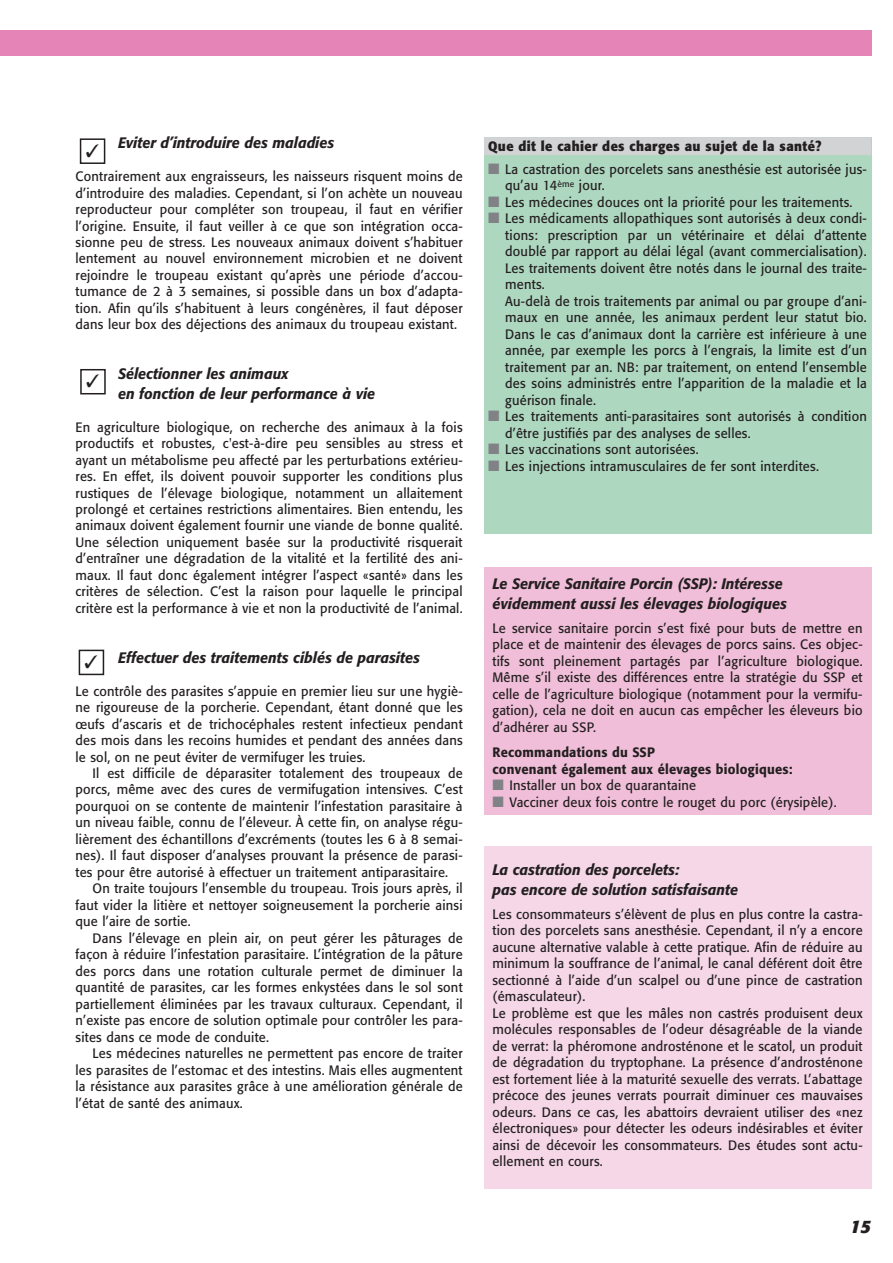
<style>
.page{position:relative;width:893px;height:1263px;background:#fff}
.page>*{position:absolute;margin:0;border:0;box-sizing:border-box;transform-origin:0 0}
.t1{font:italic 700 18px "Formata";color:#231f20}
.t2{font:italic 500 15px/19.5px "Formata";color:#231f20;scale:.95 1}
.t3{font:13.5px/16.5px "Formata";letter-spacing:.015em;color:#231f20;text-align:justify;scale:.95 1}
.t4{font:500 13.5px/16.5px "Formata";letter-spacing:.015em;color:#231f20;scale:.95 1}
.t5{font:700 13.5px "Formata";letter-spacing:.03em;color:#231f20;scale:.95 1}
.s1{color:#808285}
</style>
<div class="page">
<div style="left:0;top:30px;width:871px;height:25px;background:#e584b6"></div>
<div style="left:484px;top:567px;width:387px;height:248px;background:#f0bed8"></div>
<div style="left:80px;top:138px;width:25px;height:26px;border:2px solid #231f20"></div>
<div style="left:80px;top:369px;width:26px;height:25px;border:2px solid #231f20"></div>
<div style="left:484px;top:137px;width:387px;height:396px;background:#aed7c0"></div>
<div style="left:484px;top:137px;width:387px;height:18px;background:#d1d3d4"></div>
<div style="left:79px;top:650px;width:25px;height:25px;border:2px solid #231f20"></div>
<div style="left:484px;top:847px;width:387px;height:342px;background:#f5d7e7"></div>
<p class="t2" style="left:118px;top:134px;width:229px">Eviter d’introduire des maladies</p>
<p class="t3" style="left:75px;top:169px;width:409px">Contrairement aux engraisseurs, les naisseurs risquent moins de d’introduire des maladies. Cependant, si l’on achète un nouveau reproducteur pour compléter son troupeau, il faut en vérifier l’origine. Ensuite, il faut veiller à ce que son intégration occa&shy;sionne peu de stress. Les nouveaux animaux doivent s’habituer lentement au nouvel environnement microbien et ne doivent rejoindre le troupeau existant qu’après une période d’accou&shy;tumance de 2 à 3 semaines, si possible dans un box d’adapta&shy;tion. Afin qu’ils s’habituent à leurs congénères, il faut déposer dans leur box des déjections des animaux du troupeau existant.</p>
<p class="t2" style="left:118px;top:365px;width:272px">Sélectionner les animaux<br>en fonction de leur performance à vie</p>
<p class="t3" style="left:75px;top:420px;width:409px">En agriculture biologique, on recherche des animaux à la fois productifs et robustes, c'est-à-dire peu sensibles au stress et ayant un métabolisme peu affecté par les perturbations extérieu&shy;res. En effet, ils doivent pouvoir supporter les conditions plus rustiques de l’élevage biologique, notamment un allaitement prolongé et certaines restrictions alimentaires. Bien entendu, les animaux doivent également fournir une viande de bonne qualité.<br>Une sélection uniquement basée sur la productivité risquerait d’entraîner une dégradation de la vitalité et la fertilité des ani&shy;maux. Il faut donc également intégrer l’aspect «santé» dans les critères de sélection. C’est la raison pour laquelle le principal critère est la performance à vie et non la productivité de l’animal.</p>
<p class="t2" style="left:118px;top:649px;width:319px">Effectuer des traitements ciblés de parasites</p>
<p class="t3" style="left:75px;top:684px;width:409px">Le contrôle des parasites s’appuie en premier lieu sur une hygiè&shy;ne rigoureuse de la porcherie. Cependant, étant donné que les œufs d’ascaris et de trichocéphales restent infectieux pendant des mois dans les recoins humides et pendant des années dans le sol, on ne peut éviter de vermifuger les truies.</p>
<p class="t3" style="left:75px;top:766px;width:409px;text-indent:17px">Il est difficile de déparasiter totalement des troupeaux de porcs, même avec des cures de vermifugation intensives. C’est pourquoi on se contente de maintenir l’infestation parasitaire à un niveau faible, connu de l’éleveur. À cette fin, on analyse régu&shy;lièrement des échantillons d’excréments (toutes les 6 à 8 semai&shy;nes). Il faut disposer d’analyses prouvant la présence de parasi&shy;tes pour être autorisé à effectuer un traitement antiparasitaire.</p>
<p class="t3" style="left:75px;top:882px;width:409px;text-indent:17px">On traite toujours l’ensemble du troupeau. Trois jours après, il faut vider la litière et nettoyer soigneusement la porcherie ainsi que l’aire de sortie.</p>
<p class="t3" style="left:75px;top:931px;width:409px;text-indent:17px">Dans l’élevage en plein air, on peut gérer les pâturages de façon à réduire l’infestation parasitaire. L’intégration de la pâture des porcs dans une rotation culturale permet de diminuer la quantité de parasites, car les formes enkystées dans le sol sont partiellement éliminées par les travaux culturaux. Cependant, il n’existe pas encore de solution optimale pour contrôler les para&shy;sites dans ce mode de conduite.</p>
<p class="t3" style="left:75px;top:1047px;width:409px;text-indent:17px">Les médecines naturelles ne permettent pas encore de traiter les parasites de l’estomac et des intestins. Mais elles augmentent la résistance aux parasites grâce à une amélioration générale de l’état de santé des animaux.</p>
<p class="t5" style="left:488px;top:140px;width:352px">Que dit le cahier des charges au sujet de la santé?</p>
<p class="t3" style="left:505px;top:162px;width:382px;text-indent:-17px"><span class="s1">■</span> La castration des porcelets sans anesthésie est autorisée jus&shy;qu’au 14<sup>ème</sup> jour.</p>
<p class="t3" style="left:488px;top:195px;width:385px"><span class="s1">■</span> Les médecines douces ont la priorité pour les traitements.</p>
<p class="t3" style="left:505px;top:211px;width:382px;text-align:left;text-indent:-17px"><span class="s1">■</span> Les médicaments allopathiques sont autorisés à deux condi&shy;tions: prescription par un vétérinaire et délai d’attente doublé par rapport au délai légal (avant commercialisation).<br>Les traitements doivent être notés dans le journal des traite&shy;ments.<br>Au-delà de trois traitements par animal ou par groupe d’ani&shy;maux en une année, les animaux perdent leur statut bio.<br>Dans le cas d’animaux dont la carrière est inférieure à une année, par exemple les porcs à l’engrais, la limite est d’un traitement par an. NB: par traitement, on entend l’ensemble des soins administrés entre l’apparition de la maladie et la guérison finale.</p>
<p class="t3" style="left:505px;top:409px;width:382px;text-indent:-17px"><span class="s1">■</span> Les traitements anti-parasitaires sont autorisés à condition d’être justifiés par des analyses de selles.</p>
<p class="t3" style="left:488px;top:442px;width:223px"><span class="s1">■</span> Les vaccinations sont autorisées.</p>
<p class="t3" style="left:488px;top:459px;width:349px"><span class="s1">■</span> Les injections intramusculaires de fer sont interdites.</p>
<p class="t2" style="left:492px;top:575px;width:311px">Le Service Sanitaire Porcin (SSP): Intéresse évidemment aussi les élevages biologiques</p>
<p class="t3" style="left:492px;top:621px;width:391px">Le service sanitaire porcin s’est fixé pour buts de mettre en place et de maintenir des élevages de porcs sains. Ces objec&shy;tifs sont pleinement partagés par l’agriculture biologique.<br>Même s’il existe des différences entre la stratégie du SSP et celle de l’agriculture biologique (notamment pour la vermifu&shy;gation), cela ne doit en aucun cas empêcher les éleveurs bio d’adhérer au SSP.</p>
<p class="t4" style="left:492px;top:745px;width:317px">Recommandations du SSP<br>convenant également aux élevages biologiques:</p>
<p class="t3" style="left:492px;top:778px;width:216px"><span class="s1">■</span> Installer un box de quarantaine</p>
<p class="t3" style="left:492px;top:795px;width:364px"><span class="s1">■</span> Vacciner deux fois contre le rouget du porc (érysipèle).</p>
<p class="t2" style="left:492px;top:861px;width:260px">La castration des porcelets:<br>pas encore de solution satisfaisante</p>
<p class="t3" style="left:492px;top:907px;width:391px;text-align:left">Les consommateurs s’élèvent de plus en plus contre la castra&shy;tion des porcelets sans anesthésie. Cependant, il n’y a encore aucune alternative valable à cette pratique. Afin de réduire au minimum la souffrance de l’animal, le canal déférent doit être sectionné à l’aide d’un scalpel ou d’une pince de castration (émasculateur).<br>Le problème est que les mâles non castrés produisent deux molécules responsables de l’odeur désagréable de la viande de verrat: la phéromone androsténone et le scatol, un produit de dégradation du tryptophane. La présence d’androsténone est fortement liée à la maturité sexuelle des verrats. L’abattage précoce des jeunes verrats pourrait diminuer ces mauvaises odeurs. Dans ce cas, les abattoirs devraient utiliser des «nez électroniques» pour détecter les odeurs indésirables et éviter ainsi de décevoir les consommateurs. Des études sont actu&shy;ellement en cours.</p>
<h1 class="t1" style="left:850px;top:1219px;width:22px">15</h1>
</div>
